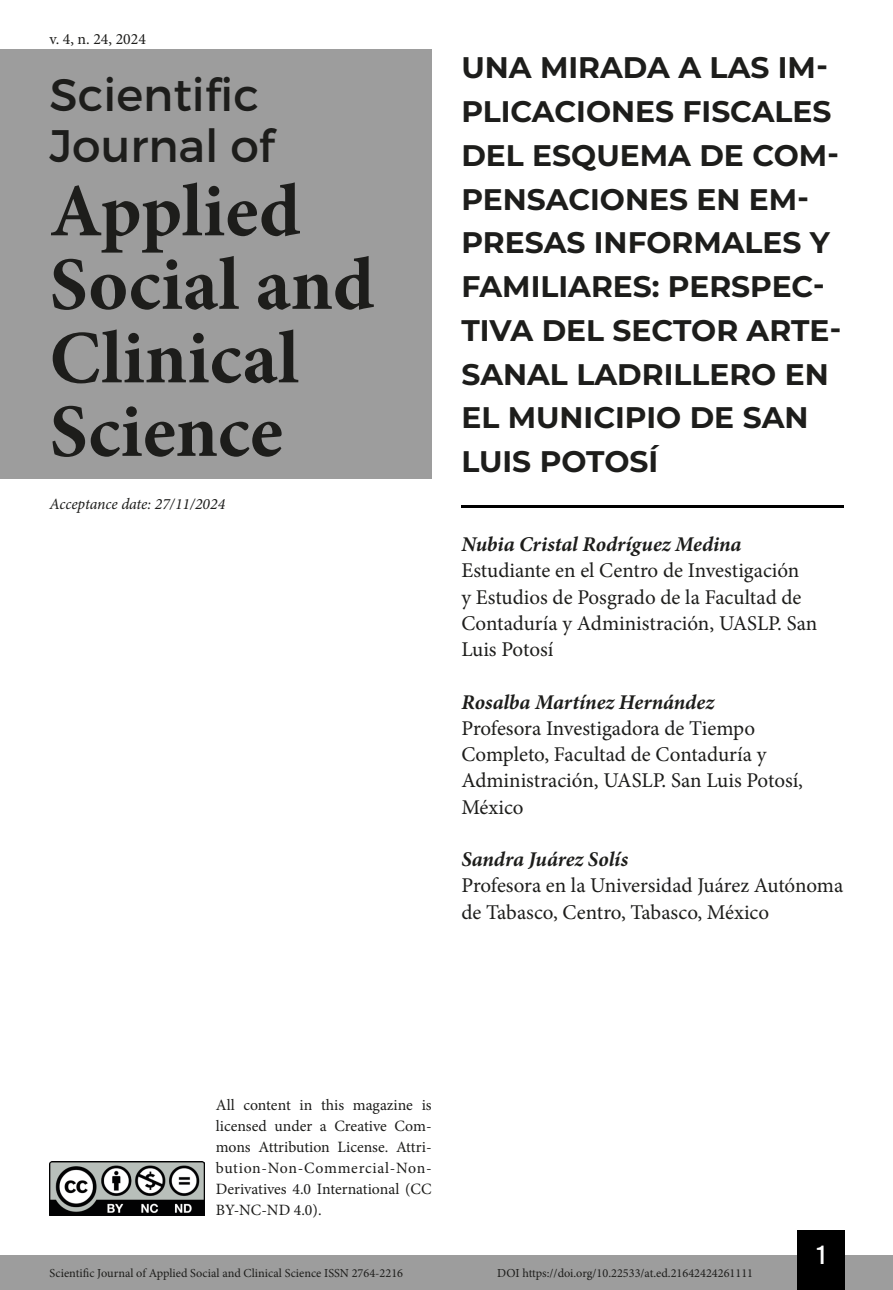
<style>
.page{position:relative;width:893px;height:1290px;background:#fff}
.page>*{position:absolute;margin:0;border:0;box-sizing:border-box;transform-origin:0 0}
.t1{font:700 75.25px/73.5px "Minion Pro";color:#1d1d1b}
.t2{font:45.5px/50.8px "Montserrat";color:#1d1d1b}
.Título_Artigo{font:700 29.75px/43.8px "Montserrat";color:#1d1d1b}
.t3{font:26.25px "Bebas Kai";color:#fff}
.Infos_autor{font:21px/26.2px "Minion Pro";color:#1d1d1b}
.NOME_AUTOR{font:italic 700 21px "Minion Pro";letter-spacing:-.005em;color:#1d1d1b}
.t4{font:15.75px/21px "Minion Pro";color:#1d1d1b;text-align:justify}
.v__n___Ano{font:italic 15.75px "Minion Pro";letter-spacing:-.005em;color:#1d1d1b}
.t5{font:12.25px "Minion Pro";color:#1d1d1b}
</style>
<div class="page">
<div style="left:0;top:1255px;width:893px;height:35px;background:#9d9d9d"></div>
<div style="left:797px;top:1230px;width:48px;height:60px;background:#000"></div>
<img style="left:50px;top:1161px;width:154px;height:54px">
<div style="left:0;top:50px;width:432px;height:429px;background:#9d9d9d"></div>
<hr style="left:461px;top:505px;width:382px;height:2px;background:#000">
<p class="t4" style="left:50px;top:28px;width:98px">v. 4, n. 24, 2024</p>
<h2 class="t2" style="left:50px;top:69px;width:226px">Scientific<br>Journal of</h2>
<h1 class="t1" style="left:50px;top:174px;width:326px">Applied<br>Social and<br>Clinical<br>Science</h1>
<p class="v__n___Ano" style="left:50px;top:493px;width:177px">Acceptance date: 27/11/2024</p>
<p class="Título_Artigo" style="left:461px;top:44px;width:382px">UNA MIRADA A LAS IM-<br>PLICACIONES FISCALES<br>DEL ESQUEMA DE COM-<br>PENSACIONES EN EM-<br>PRESAS INFORMALES Y<br>FAMILIARES: PERSPEC-<br>TIVA DEL SECTOR ARTE-<br>SANAL LADRILLERO EN<br>EL MUNICIPIO DE SAN<br>LUIS POTOSÍ</p>
<p class="NOME_AUTOR" style="left:461px;top:529px;width:282px">Nubia Cristal Rodríguez Medina</p>
<p class="Infos_autor" style="left:461px;top:557px;width:357px">Estudiante en el Centro de Investigación<br>y Estudios de Posgrado de la Facultad de Contaduría y Administración, UASLP. San Luis Potosí</p>
<p class="NOME_AUTOR" style="left:461px;top:687px;width:254px">Rosalba Martínez Hernández</p>
<p class="Infos_autor" style="left:461px;top:715px;width:343px">Profesora Investigadora de Tiempo<br>Completo, Facultad de Contaduría y<br>Administración, UASLP. San Luis Potosí,<br>México</p>
<p class="NOME_AUTOR" style="left:461px;top:844px;width:168px">Sandra Juárez Solís</p>
<p class="Infos_autor" style="left:461px;top:872px;width:383px">Profesora en la Universidad Juárez Autónoma de Tabasco, Centro, Tabasco, México</p>
<p class="t4" style="left:216px;top:1095px;width:217px">All content in this magazine is licensed under a Creative Com&shy;mons Attribution License. Attri&shy;bution-Non-Commercial-Non-Derivatives 4.0 International (CC BY-NC-ND 4.0).</p>
<p class="t3" style="left:817px;top:1241px;width:10px">1</p>
<p class="t5" style="left:50px;top:1265px;width:355px">Scientific Journal of Applied Social and Clinical Science ISSN 2764-2216</p>
<p class="t5" style="left:497px;top:1265px;width:257px">DOI https://doi.org/10.22533/at.ed.21642424261111</p>
</div>
